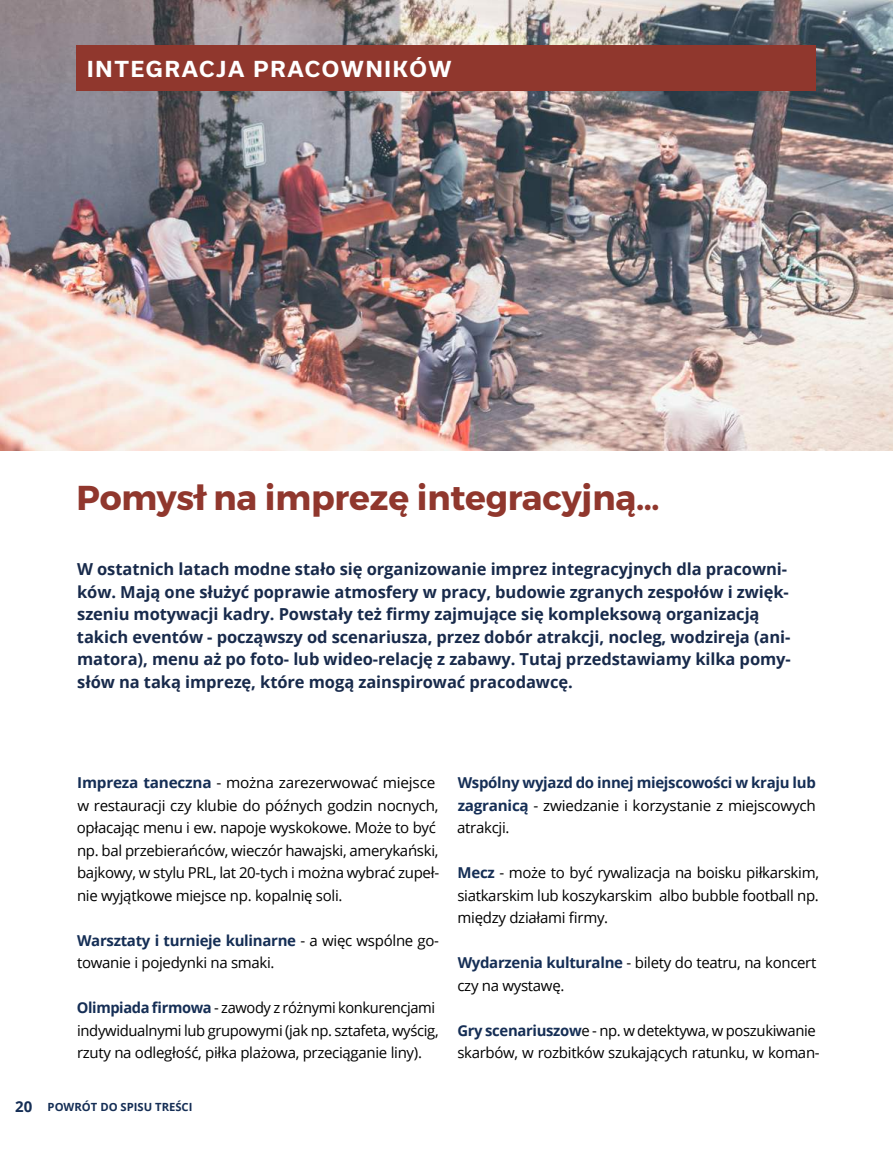
<style>
.page{position:relative;width:893px;height:1149px;background:#fff}
.page>*{position:absolute;margin:0;border:0;box-sizing:border-box;transform-origin:0 0}
.t1{font:34.5px "Trueno Bd";letter-spacing:-.005em;color:#90372d}
.t2{font:700 21px "Usual";letter-spacing:.09em;color:#fff}
.t3{font:700 16.5px/22.5px "Open Sans";letter-spacing:-.005em;color:#182a4b}
.t4{font:15px/22.5px "Open Sans";letter-spacing:-.02em;color:#000}
.t5{font:700 15px/22.5px "Open Sans";letter-spacing:-.02em;color:#152e55;text-align:justify}
.t6{font:700 11.25px "Open Sans";color:#152e55}
.s1{font-weight:700;color:#152e55}
.s2{font-size:15px}
.s3{font-weight:400;color:#000}
</style>
<div class="page">
<img style="left:0;top:0;width:893px;height:450px">
<div style="left:76px;top:46px;width:740px;height:45px;background:#90372d"></div>
<h2 class="t2" style="left:87px;top:57px;width:366px">INTEGRACJA PRACOWNIKÓW</h2>
<h1 class="t1" style="left:76px;top:475px;width:585px">Pomysł na imprezę integracyjną…</h1>
<p class="t3" style="left:77px;top:557px;width:715px">W ostatnich latach modne stało się organizowanie imprez integracyjnych dla pracowni&shy;ków. Mają one służyć poprawie atmosfery w pracy, budowie zgranych zespołów i zwięk&shy;szeniu motywacji kadry. Powstały też firmy zajmujące się kompleksową organizacją takich eventów - począwszy od scenariusza, przez dobór atrakcji, nocleg, wodzireja (ani&shy;matora), menu aż po foto- lub wideo-relację z zabawy. Tutaj przedstawiamy kilka pomy&shy;słów na taką imprezę, które mogą zainspirować pracodawcę.</p>
<p class="t4" style="left:77px;top:770px;width:364px"><span class="s1">Impreza taneczna</span> - można zarezerwować miejsce w restauracji czy klubie do późnych godzin nocnych, opłacając menu i ew. napoje wyskokowe. Może to być np. bal przebierańców, wieczór hawajski, amerykański, bajkowy, w stylu PRL, lat 20-tych i można wybrać zupeł&shy;nie wyjątkowe miejsce np. kopalnię soli.</p>
<p class="t4" style="left:77px;top:928px;width:364px"><span class="s1">Warsztaty i turnieje kulinarne</span> - a więc wspólne go&shy;towanie i pojedynki na smaki.</p>
<p class="t4" style="left:77px;top:995px;width:363px"><span class="s1">Olimpiada firmowa</span> - zawody z różnymi konkurencjami indywidualnymi lub grupowymi (jak np. sztafeta, wyścig, rzuty na odległość, piłka plażowa, przeciąganie liny).</p>
<p class="t6" style="left:15px;top:1098px;width:179px"><span class="s2">20</span> POWRÓT DO SPISU TREŚCI</p>
<p class="t5" style="left:457px;top:770px;width:360px">Wspólny wyjazd do innej miejscowości w kraju lub zagranicą <span class="s3">- zwiedzanie i korzystanie z miejscowych atrakcji.</span></p>
<p class="t4" style="left:457px;top:860px;width:363px;text-align:justify"><span class="s1">Mecz</span> - może to być rywalizacja na boisku piłkarskim, siatkarskim lub koszykarskim albo bubble football np. między działami firmy.</p>
<p class="t4" style="left:457px;top:950px;width:360px"><span class="s1">Wydarzenia kulturalne</span> - bilety do teatru, na koncert czy na wystawę.</p>
<p class="t4" style="left:457px;top:1018px;width:364px"><span class="s1">Gry scenariuszow</span>e - np. w detektywa, w poszukiwanie skarbów, w rozbitków szukających ratunku, w koman-</p>
</div>
